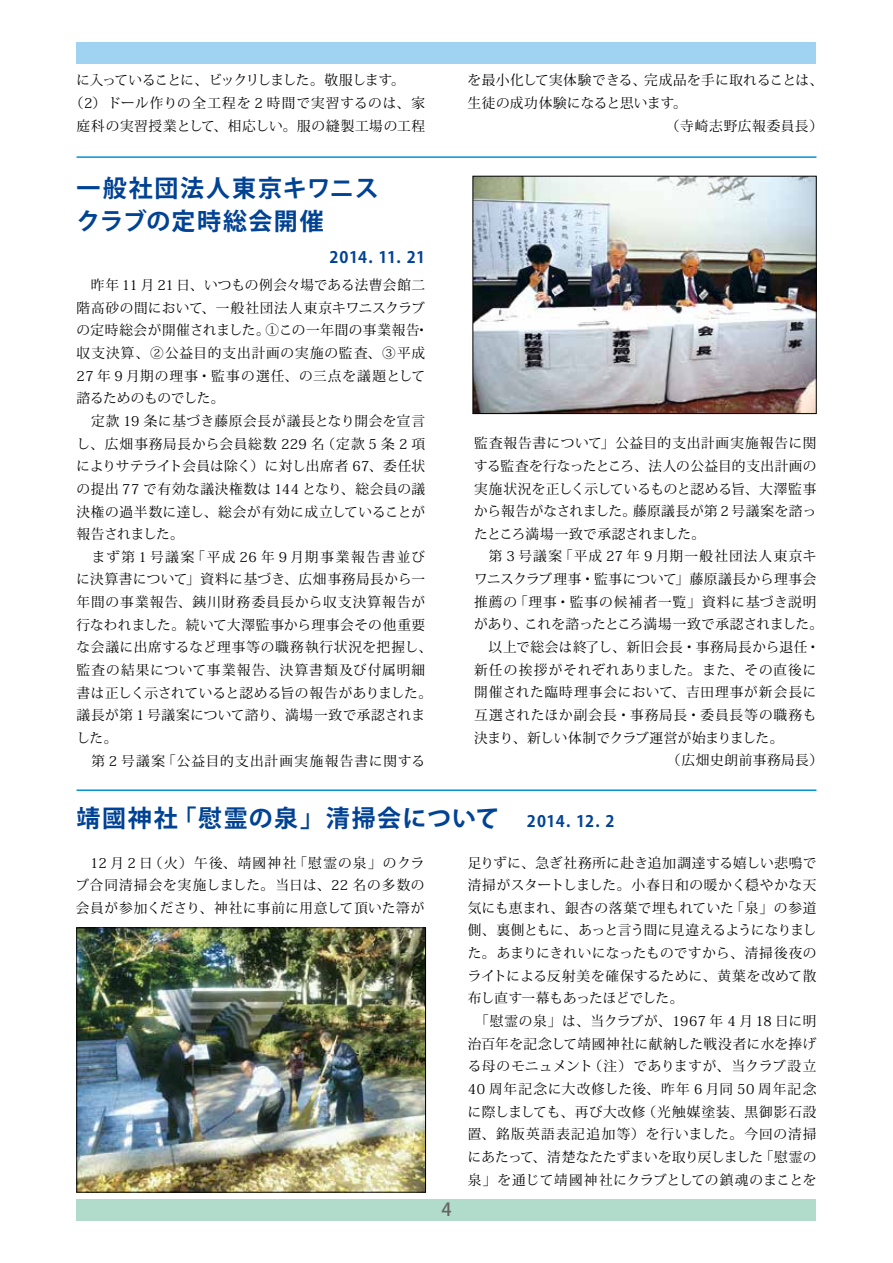
<style>
.page{position:relative;width:893px;height:1263px;background:#fff}
.page>*{position:absolute;margin:0;border:0;box-sizing:border-box;transform-origin:0 0}
.t1{font:700 24px/33px "Koz Go Pro";letter-spacing:.06em;color:#004294}
.t2{font:500 18px "Koz Go Pro";color:#666464}
.t3{font:700 15.75px "Koz Go Pro";letter-spacing:.035em;color:#004294}
.t4{font:13.65px/22.6px "Koz Min Pro";letter-spacing:.035em;color:#000}
.t5{font:13.65px "Koz Min Pro";letter-spacing:.01em;color:#000}
.t6{font:13.65px "Koz Min Pro";letter-spacing:.07em;color:#000}
.t7{font:13.65px "Koz Min Pro";letter-spacing:.06em;color:#000}
.t8{font:13.65px "Koz Min Pro";letter-spacing:.015em;color:#000}
.t9{font:13.65px "Koz Min Pro";letter-spacing:.005em;color:#000}
.t10{font:13.65px "Koz Min Pro";letter-spacing:-.05em;color:#000}
.t11{font:13.65px "Koz Min Pro";letter-spacing:.085em;color:#000}
.t12{font:13.65px "Koz Min Pro";letter-spacing:.065em;color:#000}
.t13{font:13.65px "Koz Min Pro";letter-spacing:-.01em;color:#000}
.s1{font-size:15.75px}
</style>
<div class="page">
<div style="left:77px;top:43px;width:739px;height:21px;background:#a0d2f2"></div>
<div style="left:77px;top:1199px;width:739px;height:21px;background:#b1dbcb"></div>
<hr style="left:77px;top:156px;width:739px;height:2px;background:#0093d4">
<hr style="left:77px;top:789px;width:739px;height:2px;background:#0093d4">
<img style="left:475px;top:178px;width:339px;height:234px">
<div style="left:473px;top:176px;width:343px;height:238px;border:1px solid #000"></div>
<img style="left:79px;top:930px;width:345px;height:260px">
<div style="left:77px;top:928px;width:349px;height:264px;border:1px solid #000"></div>
<p class="t10" style="left:77px;top:71px;width:330px">に入っていることに、ビックリしました。敬服します。</p>
<p class="t6" style="left:70px;top:93px;width:357px">（2）ドール作りの全工程を 2 時間で実習するのは、家</p>
<p class="t4" style="left:77px;top:114px;width:350px">庭科の実習授業として、相応しい。服の縫製工場の工程</p>
<h1 class="t1" style="left:77px;top:173px;width:304px">一般社団法人東京キワニスクラブの定時総会開催</h1>
<p class="t3" style="left:329px;top:247px;width:97px">2014. 11. 21</p>
<p class="t4" style="left:77px;top:273px;width:357px">　昨年 11 月 21 日、いつもの例会々場である法曹会館二階高砂の間において、一般社団法人東京キワニスクラブの定時総会が開催されました。①この一年間の事業報告・収支決算、②公益目的支出計画の実施の監査、③平成<br>27 年 9 月期の理事・監事の選任、の三点を議題として諮るためのものでした。<br>　定款 19 条に基づき藤原会長が議長となり開会を宣言し、広畑事務局長から会員総数 229 名（定款 5 条 2 項によりサテライト会員は除く）に対し出席者 67、委任状の提出 77 で有効な議決権数は 144 となり、総会員の議決権の過半数に達し、総会が有効に成立していることが報告されました。<br>　まず第 1号議案「平成 26 年 9 月期事業報告書並びに決算書について」資料に基づき、広畑事務局長から一年間の事業報告、銕川財務委員長から収支決算報告が行なわれました。続いて大澤監事から理事会その他重要な会議に出席するなど理事等の職務執行状況を把握し、監査の結果について事業報告、決算書類及び付属明細書は正しく示されていると認める旨の報告がありました。議長が第 1 号議案について諮り、満場一致で承認されました。<br>　第 2 号議案「公益目的支出計画実施報告書に関する</p>
<p class="t4" style="left:468px;top:69px;width:357px">を最小化して実体験できる、完成品を手に取れることは、</p>
<p class="t5" style="left:468px;top:93px;width:221px">生徒の成功体験になると思います。</p>
<p class="t4" style="left:666px;top:114px;width:159px">（寺崎志野広報委員長）</p>
<p class="t4" style="left:474px;top:431px;width:344px">監査報告書について」公益目的支出計画実施報告に関</p>
<p class="t8" style="left:474px;top:456px;width:344px">する監査を行なったところ、法人の公益目的支出計画の</p>
<p class="t9" style="left:474px;top:479px;width:344px">実施状況を正しく示しているものと認める旨、大澤監事</p>
<p class="t4" style="left:474px;top:499px;width:344px">から報告がなされました。藤原議長が第 2 号議案を諮っ</p>
<p class="t5" style="left:474px;top:524px;width:233px">たところ満場一致で承認されました。</p>
<p class="t11" style="left:474px;top:547px;width:344px">　第 3 号議案「平成 27 年 9 月期一般社団法人東京キ</p>
<p class="t4" style="left:474px;top:567px;width:344px">ワニスクラブ理事・監事について」藤原議長から理事会</p>
<p class="t6" style="left:474px;top:592px;width:344px">推薦の「理事・監事の候補者一覧」資料に基づき説明</p>
<p class="t5" style="left:474px;top:615px;width:351px">があり、これを諮ったところ満場一致で承認されました。</p>
<p class="t4" style="left:474px;top:635px;width:347px">　以上で総会は終了し、新旧会長・事務局長から退任・</p>
<p class="t7" style="left:474px;top:660px;width:344px">新任の挨拶がそれぞれありました。また、その直後に</p>
<p class="t7" style="left:474px;top:683px;width:344px">開催された臨時理事会において、吉田理事が新会長に</p>
<p class="t12" style="left:474px;top:705px;width:344px">互選されたほか副会長・事務局長・委員長等の職務も</p>
<p class="t13" style="left:474px;top:728px;width:311px">決まり、新しい体制でクラブ運営が始まりました。</p>
<p class="t4" style="left:667px;top:748px;width:158px">（広畑史朗前事務局長）</p>
<h1 class="t1" style="left:77px;top:803px;width:539px">靖國神社「慰霊の泉」清掃会について　<span class="s1">2014. 12. 2</span></h1>
<p class="t4" style="left:468px;top:851px;width:350px">足りずに、急ぎ社務所に赴き追加調達する嬉しい悲鳴で清掃がスタートしました。小春日和の暖かく穏やかな天気にも恵まれ、銀杏の落葉で埋もれていた「泉」の参道側、裏側ともに、あっと言う間に見違えるようになりました。あまりにきれいになったものですから、清掃後夜のライトによる反射美を確保するために、黄葉を改めて散布し直す一幕もあったほどでした。<br>　「慰霊の泉」は、当クラブが、1967 年 4 月 18 日に明治百年を記念して靖國神社に献納した戦没者に水を捧げる母のモニュメント（注）でありますが、当クラブ設立<br>40 周年記念に大改修した後、昨年 6 月同 50 周年記念に際しましても、再び大改修（光触媒塗装、黒御影石設置、銘版英語表記追加等）を行いました。今回の清掃にあたって、清楚なたたずまいを取り戻しました「慰霊の泉」を通じて靖國神社にクラブとしての鎮魂のまことを</p>
<p class="t4" style="left:76px;top:851px;width:350px;text-align:justify">　12 月 2 日（火）午後、靖國神社「慰霊の泉」のクラブ合同清掃会を実施しました。当日は、22 名の多数の会員が参加くださり、神社に事前に用意して頂いた箒が</p>
<h2 class="t2" style="left:441px;top:1198px;width:12px">4</h2>
</div>
